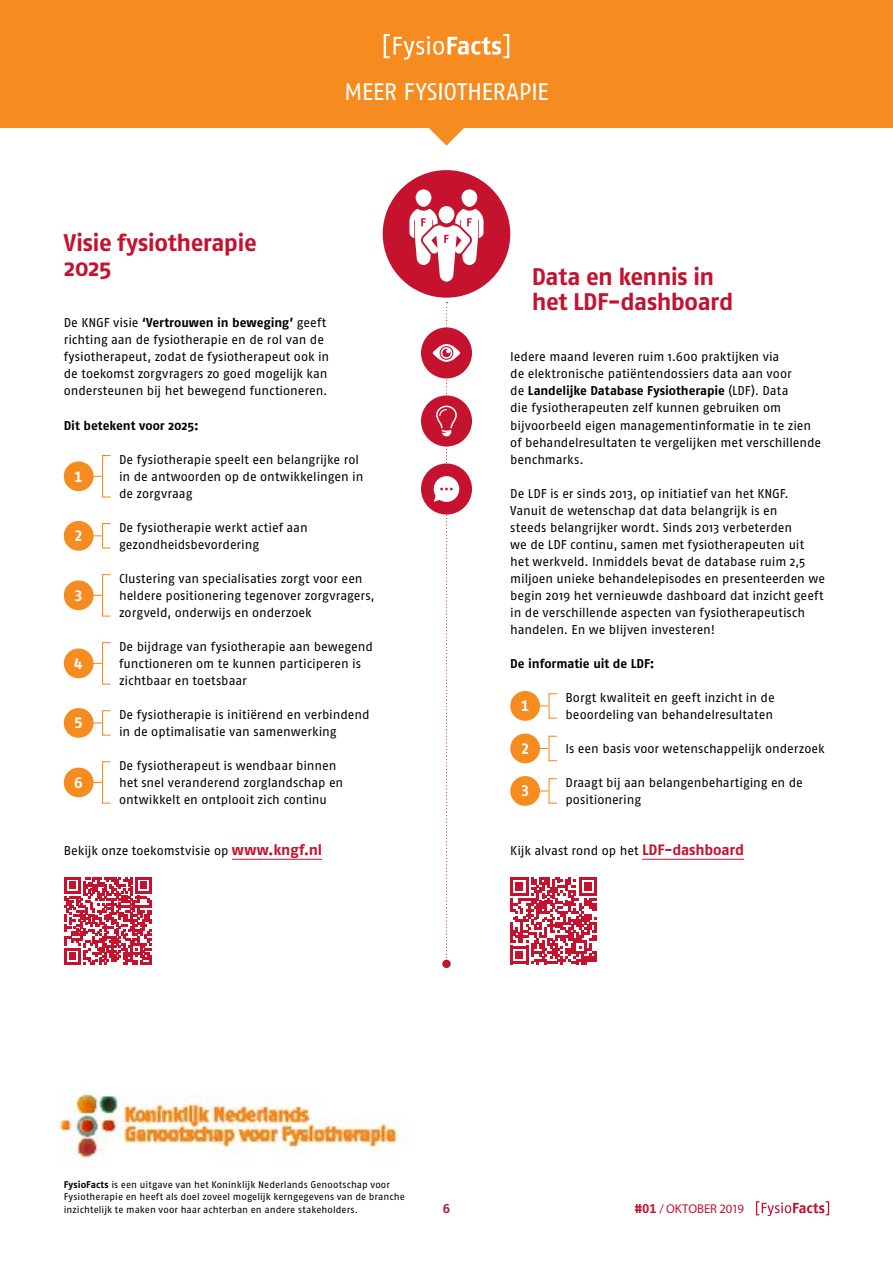
<style>
.page{position:relative;width:893px;height:1263px;background:#fff}
.page>*{position:absolute;margin:0;border:0;box-sizing:border-box;transform-origin:0 0}
.t1{font:700 24px/25.5px "Fago No";letter-spacing:-.025em;color:#c4122f}
.t2{font:24px "Fago No";letter-spacing:-.02em;color:#fff}
.t3{font:700 15px "Fago No Tf";color:#fff}
.t4{font:12.75px/17px "Fago No";letter-spacing:-.005em;color:#000}
.t5{font:700 12.75px "Fago No";letter-spacing:-.005em;color:#000}
.t6{font:12.75px "Myriad Pro";letter-spacing:-.01em;color:#c4122f}
.t7{font:700 12.75px "Fago No Tf";color:#c4122f}
.t8{font:9.75px/12.8px "Fago No Lf";letter-spacing:.005em;color:#000}
.s1{font-weight:700}
.s2{font-weight:700;font-size:15px;color:#c4122f}
.s3{font-family:"Fago No Tf";font-weight:700}
</style>
<div class="page">
<div style="left:0;top:0;width:893px;height:128px;background:#f68b1f"></div>
<svg style="left:429px;top:128px;width:35px;height:18px"></svg>
<svg style="left:384px;top:34px;width:125px;height:26px"></svg>
<svg style="left:756px;top:1201px;width:73px;height:15px"></svg>
<div style="left:442px;top:960px;width:9px;height:8px;background:#c4122f;border-radius:50%"></div>
<img style="left:58px;top:1093px;width:347px;height:74px">
<div style="left:383px;top:170px;width:127px;height:128px;background:#c4122f;border-radius:50%"></div>
<div style="left:462px;top:189px;width:15px;height:18px;background:#fff;border-radius:50%"></div>
<div style="left:416px;top:189px;width:15px;height:18px;background:#fff;border-radius:50%"></div>
<svg style="left:409px;top:209px;width:74px;height:73px"></svg>
<div style="left:439px;top:206px;width:15px;height:17px;background:#fff;border-radius:50%"></div>
<div style="left:421px;top:395px;width:51px;height:51px;background:#c4122f;border-radius:50%"></div>
<div style="left:421px;top:463px;width:51px;height:51px;background:#c4122f;border-radius:50%"></div>
<div style="left:421px;top:327px;width:51px;height:51px;background:#c4122f;border-radius:50%"></div>
<svg style="left:433px;top:302px;width:27px;height:662px"></svg>
<svg style="left:64px;top:877px;width:88px;height:87px"></svg>
<hr style="left:232px;top:859px;width:90px;height:1px;background:#c4122f">
<div style="left:64px;top:461px;width:30px;height:30px;background:#f68b1f;border-radius:50%"></div>
<div style="left:102px;top:455px;width:9px;height:42px;border:1px solid #f68b1f"></div>
<div style="left:64px;top:521px;width:30px;height:30px;background:#f68b1f;border-radius:50%"></div>
<div style="left:102px;top:523px;width:9px;height:26px;border:1px solid #f68b1f"></div>
<div style="left:64px;top:580px;width:30px;height:30px;background:#f68b1f;border-radius:50%"></div>
<div style="left:102px;top:574px;width:9px;height:43px;border:1px solid #f68b1f"></div>
<div style="left:64px;top:648px;width:30px;height:30px;background:#f68b1f;border-radius:50%"></div>
<div style="left:102px;top:642px;width:9px;height:43px;border:1px solid #f68b1f"></div>
<div style="left:64px;top:708px;width:30px;height:30px;background:#f68b1f;border-radius:50%"></div>
<div style="left:102px;top:710px;width:9px;height:26px;border:1px solid #f68b1f"></div>
<div style="left:64px;top:767px;width:30px;height:30px;background:#f68b1f;border-radius:50%"></div>
<div style="left:102px;top:761px;width:9px;height:43px;border:1px solid #f68b1f"></div>
<svg style="left:510px;top:877px;width:87px;height:87px"></svg>
<hr style="left:642px;top:859px;width:102px;height:1px;background:#c4122f">
<div style="left:510px;top:691px;width:30px;height:30px;background:#f68b1f;border-radius:50%"></div>
<div style="left:510px;top:733px;width:30px;height:30px;background:#f68b1f;border-radius:50%"></div>
<div style="left:510px;top:776px;width:30px;height:30px;background:#f68b1f;border-radius:50%"></div>
<h1 class="t1" style="left:64px;top:229px;width:195px">Visie fysiotherapie<br>2025</h1>
<h1 class="t2" style="left:344px;top:78px;width:206px">MEER FYSIOTHERAPIE</h1>
<h1 class="t1" style="left:532px;top:263px;width:203px">Data en kennis in het LDF-dashboard</h1>
<p class="t4" style="left:64px;top:314px;width:267px">De KNGF visie <span class="s1">‘Vertrouwen in beweging’</span> geeft richting aan de fysiotherapie en de rol van de fysiotherapeut, zodat de fysiotherapeut ook in de toekomst zorgvragers zo goed mogelijk kan ondersteunen bij het bewegend functioneren.</p>
<p class="t5" style="left:64px;top:418px;width:136px">Dit betekent voor 2025:</p>
<p class="t3" style="left:74px;top:468px;width:10px">1</p>
<p class="t3" style="left:74px;top:527px;width:10px">2</p>
<p class="t3" style="left:74px;top:587px;width:10px">3</p>
<p class="t3" style="left:74px;top:655px;width:10px">4</p>
<p class="t3" style="left:74px;top:714px;width:10px">5</p>
<p class="t3" style="left:74px;top:774px;width:10px">6</p>
<p class="t4" style="left:119px;top:450px;width:246px">De fysiotherapie speelt een belangrijke rol in de antwoorden op de ontwikkelingen in de zorgvraag</p>
<p class="t4" style="left:119px;top:518px;width:190px">De fysiotherapie werkt actief aan gezondheidsbevordering</p>
<p class="t4" style="left:119px;top:569px;width:257px">Clustering van specialisaties zorgt voor een heldere positionering tegenover zorgvragers, zorgveld, onderwijs en onderzoek</p>
<p class="t4" style="left:119px;top:638px;width:255px">De bijdrage van fysiotherapie aan bewegend functioneren om te kunnen participeren is zichtbaar en toetsbaar</p>
<p class="t4" style="left:119px;top:706px;width:252px">De fysiotherapie is initiërend en verbindend in de optimalisatie van samenwerking</p>
<p class="t4" style="left:119px;top:757px;width:226px">De fysiotherapeut is wendbaar binnen het snel veranderend zorglandschap en ontwikkelt en ontplooit zich continu</p>
<p class="t4" style="left:64px;top:842px;width:260px">Bekijk onze toekomstvisie op <span class="s2">www.kngf.nl</span></p>
<p class="t4" style="left:510px;top:348px;width:312px">Iedere maand leveren ruim 1.600 praktijken via<br>de elektronische patiëntendossiers data aan voor<br>de <span class="s1">Landelijke Database Fysiotherapie</span> (LDF). Data<br>die fysiotherapeuten zelf kunnen gebruiken om bijvoorbeeld eigen managementinformatie in te zien of behandelresultaten te vergelijken met verschillende benchmarks.</p>
<p class="t4" style="left:510px;top:484px;width:316px">De LDF is er sinds 2013, op initiatief van het KNGF.<br>Vanuit de wetenschap dat data belangrijk is en<br>steeds belangrijker wordt. Sinds 2013 verbeterden<br>we de LDF continu, samen met fysiotherapeuten uit het werkveld. Inmiddels bevat de database ruim 2,5 miljoen unieke behandelepisodes en presenteerden we begin 2019 het vernieuwde dashboard dat inzicht geeft in de verschillende aspecten van fysiotherapeutisch handelen. En we blijven investeren!</p>
<p class="t5" style="left:510px;top:656px;width:146px">De informatie uit de LDF:</p>
<p class="t3" style="left:521px;top:697px;width:10px">1</p>
<p class="t3" style="left:521px;top:740px;width:10px">2</p>
<p class="t3" style="left:521px;top:782px;width:10px">3</p>
<p class="t4" style="left:566px;top:689px;width:211px">Borgt kwaliteit en geeft inzicht in de beoordeling van behandelresultaten</p>
<p class="t4" style="left:566px;top:740px;width:261px">Is een basis voor wetenschappelijk onderzoek</p>
<p class="t4" style="left:566px;top:774px;width:239px">Draagt bij aan belangenbehartiging en de positionering</p>
<p class="t4" style="left:510px;top:842px;width:235px">Kijk alvast rond op het <span class="s2">LDF-dashboard</span></p>
<p class="t8" style="left:64px;top:1178px;width:343px"><span class="s1">FysioFacts</span> is een uitgave van het Koninklijk Nederlands Genootschap voor<br>Fysiotherapie en heeft als doel zoveel mogelijk kerngegevens van de branche inzichtelijk te maken voor haar achterban en andere stakeholders.</p>
<p class="t7" style="left:443px;top:1201px;width:9px">6</p>
<p class="t6" style="left:635px;top:1201px;width:111px"><span class="s3">#01</span> / OKTOBER 2019</p>
</div>
